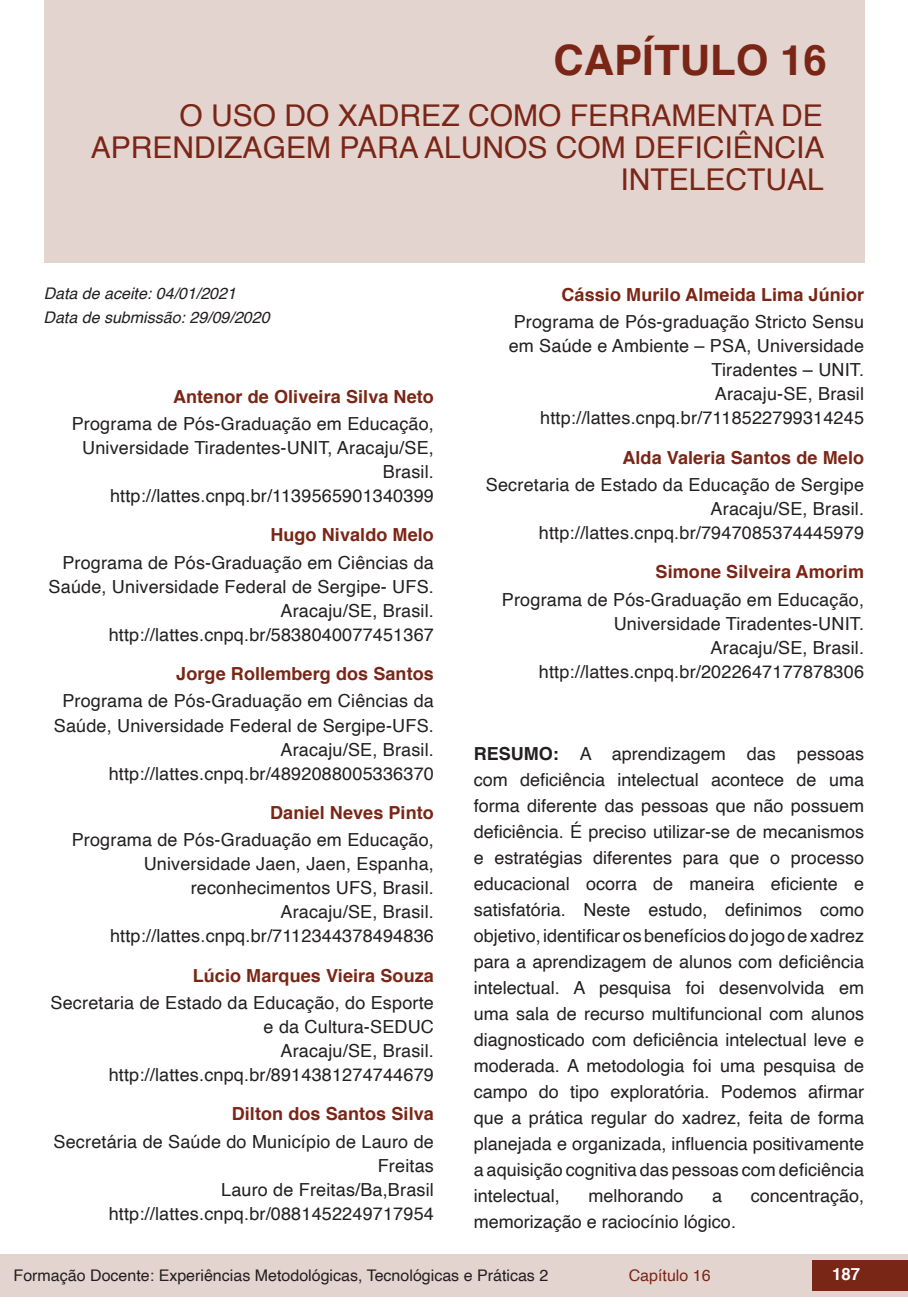
<style>
.page{position:relative;width:908px;height:1304px;background:#fff}
.page>*{position:absolute;margin:0;border:0;box-sizing:border-box;transform-origin:0 0}
.capítulos{font:700 42px "Helvetica";color:#7a2616}
.nome_artigos{font:30px/32px "Helvetica";color:#7a2616;text-align:right}
.info_autores{font:18px/24px "Helvetica";letter-spacing:.01em;color:#231f20;text-align:right}
.Resumos_e_PC_TXT{font:18px/26px "Helvetica";color:#231f20;text-align:justify}
.nome_autores{font:700 18px "Helvetica";letter-spacing:.005em;color:#7a2616}
.t1{font:700 16.8px "Helvetica";color:#fff}
.t2{font:16px "Helvetica";color:#231f20}
.data{font:italic 16px "Helvetica";color:#231f20}
.t3{font:16px "Helvetica";color:#7a2616}
.s1{font-weight:700}
</style>
<div class="page">
<div style="left:0;top:1254px;width:906px;height:43px;background:#e4d4d0"></div>
<div style="left:812px;top:1261px;width:95px;height:30px;background:#7a2616"></div>
<div style="left:44px;top:0;width:819px;height:263px;background:#e4d4d0"></div>
<p class="capítulos" style="left:553px;top:26px;width:275px">CAPÍTULO 16</p>
<p class="nome_artigos" style="left:91px;top:101px;width:734px">O USO DO XADREZ COMO FERRAMENTA DE<br>APRENDIZAGEM PARA ALUNOS COM DEFICIÊNCIA<br>INTELECTUAL</p>
<p class="data" style="left:44px;top:280px;width:194px">Data de aceite: 04/01/2021</p>
<p class="data" style="left:43px;top:305px;width:227px">Data de submissão: 29/09/2020</p>
<p class="nome_autores" style="left:173px;top:382px;width:262px">Antenor de Oliveira Silva Neto</p>
<p class="info_autores" style="left:72px;top:412px;width:363px">Programa de Pós-Graduação em Educação,<br>Universidade Tiradentes-UNIT, Aracaju/SE,<br>Brasil.</p>
<p class="info_autores" style="left:110px;top:484px;width:325px">http://lattes.cnpq.br/1139565901340399</p>
<p class="nome_autores" style="left:270px;top:521px;width:165px">Hugo Nivaldo Melo</p>
<p class="info_autores" style="left:49px;top:551px;width:386px">Programa de Pós-Graduação em Ciências da<br>Saúde, Universidade Federal de Sergipe- UFS.</p>
<p class="info_autores" style="left:280px;top:599px;width:155px">Aracaju/SE, Brasil.</p>
<p class="info_autores" style="left:109px;top:623px;width:326px">http://lattes.cnpq.br/5838040077451367</p>
<p class="nome_autores" style="left:176px;top:659px;width:259px">Jorge Rollemberg dos Santos</p>
<p class="info_autores" style="left:54px;top:690px;width:381px;text-align:center">Programa de Pós-Graduação em Ciências da<br>Saúde, Universidade Federal de Sergipe-UFS.</p>
<p class="info_autores" style="left:280px;top:738px;width:155px">Aracaju/SE, Brasil.</p>
<p class="info_autores" style="left:109px;top:762px;width:326px">http://lattes.cnpq.br/4892088005336370</p>
<p class="nome_autores" style="left:270px;top:798px;width:165px">Daniel Neves Pinto</p>
<p class="info_autores" style="left:72px;top:828px;width:363px">Programa de Pós-Graduação em Educação,<br>Universidade Jaen, Jaen, Espanha, reconhecimentos UFS, Brasil.</p>
<p class="info_autores" style="left:280px;top:900px;width:155px">Aracaju/SE, Brasil.</p>
<p class="info_autores" style="left:110px;top:924px;width:325px">http://lattes.cnpq.br/7112344378494836</p>
<p class="nome_autores" style="left:193px;top:961px;width:243px">Lúcio Marques Vieira Souza</p>
<p class="info_autores" style="left:51px;top:991px;width:384px">Secretaria de Estado da Educação, do Esporte e da Cultura-SEDUC</p>
<p class="info_autores" style="left:280px;top:1039px;width:155px">Aracaju/SE, Brasil.</p>
<p class="info_autores" style="left:109px;top:1063px;width:326px">http://lattes.cnpq.br/8914381274744679</p>
<p class="nome_autores" style="left:232px;top:1099px;width:204px">Dilton dos Santos Silva</p>
<p class="info_autores" style="left:54px;top:1130px;width:381px">Secretária de Saúde do Município de Lauro de<br>Freitas</p>
<p class="info_autores" style="left:221px;top:1178px;width:214px">Lauro de Freitas/Ba,Brasil</p>
<p class="info_autores" style="left:109px;top:1202px;width:326px">http://lattes.cnpq.br/0881452249717954</p>
<p class="nome_autores" style="left:561px;top:280px;width:304px">Cássio Murilo Almeida Lima Júnior</p>
<p class="info_autores" style="left:508px;top:311px;width:357px">Programa de Pós-graduação Stricto Sensu em Saúde e Ambiente – PSA, Universidade<br>Tiradentes – UNIT.</p>
<p class="info_autores" style="left:714px;top:383px;width:151px">Aracaju-SE, Brasil</p>
<p class="info_autores" style="left:540px;top:407px;width:325px">http://lattes.cnpq.br/7118522799314245</p>
<p class="nome_autores" style="left:622px;top:443px;width:243px">Alda Valeria Santos de Melo</p>
<p class="info_autores" style="left:485px;top:473px;width:379px">Secretaria de Estado da Educação de Sergipe</p>
<p class="info_autores" style="left:710px;top:497px;width:155px">Aracaju/SE, Brasil.</p>
<p class="info_autores" style="left:538px;top:521px;width:326px">http://lattes.cnpq.br/7947085374445979</p>
<p class="nome_autores" style="left:655px;top:557px;width:210px">Simone Silveira Amorim</p>
<p class="info_autores" style="left:501px;top:588px;width:363px">Programa de Pós-Graduação em Educação,<br>Universidade Tiradentes-UNIT.</p>
<p class="info_autores" style="left:710px;top:636px;width:155px">Aracaju/SE, Brasil.</p>
<p class="info_autores" style="left:538px;top:660px;width:326px">http://lattes.cnpq.br/2022647177878306</p>
<p class="Resumos_e_PC_TXT" style="left:473px;top:741px;width:392px"><span class="s1">RESUMO:</span> A aprendizagem das pessoas com deficiência intelectual acontece de uma forma diferente das pessoas que não possuem deficiência. É preciso utilizar-se de mecanismos e estratégias diferentes para que o processo educacional ocorra de maneira eficiente e satisfatória. Neste estudo, definimos como objetivo, identificar os benefícios do jogo de xadrez para a aprendizagem de alunos com deficiência intelectual. A pesquisa foi desenvolvida em uma sala de recurso multifuncional com alunos diagnosticado com deficiência intelectual leve e moderada. A metodologia foi uma pesquisa de campo do tipo exploratória. Podemos afirmar que a prática regular do xadrez, feita de forma planejada e organizada, influencia positivamente a aquisição cognitiva das pessoas com deficiência intelectual,</p>
<p class="Resumos_e_PC_TXT" style="left:588px;top:1183px;width:97px">melhorando</p>
<p class="Resumos_e_PC_TXT" style="left:712px;top:1183px;width:12px">a</p>
<p class="Resumos_e_PC_TXT" style="left:750px;top:1183px;width:115px">concentração,</p>
<p class="Resumos_e_PC_TXT" style="left:473px;top:1209px;width:264px">memorização e raciocínio lógico.</p>
<p class="t2" style="left:14px;top:1263px;width:536px">Formação Docente: Experiências Metodológicas, Tecnológicas e Práticas 2</p>
<p class="t3" style="left:628px;top:1263px;width:83px">Capítulo 16</p>
<p class="t1" style="left:831px;top:1261px;width:30px">187</p>
</div>
